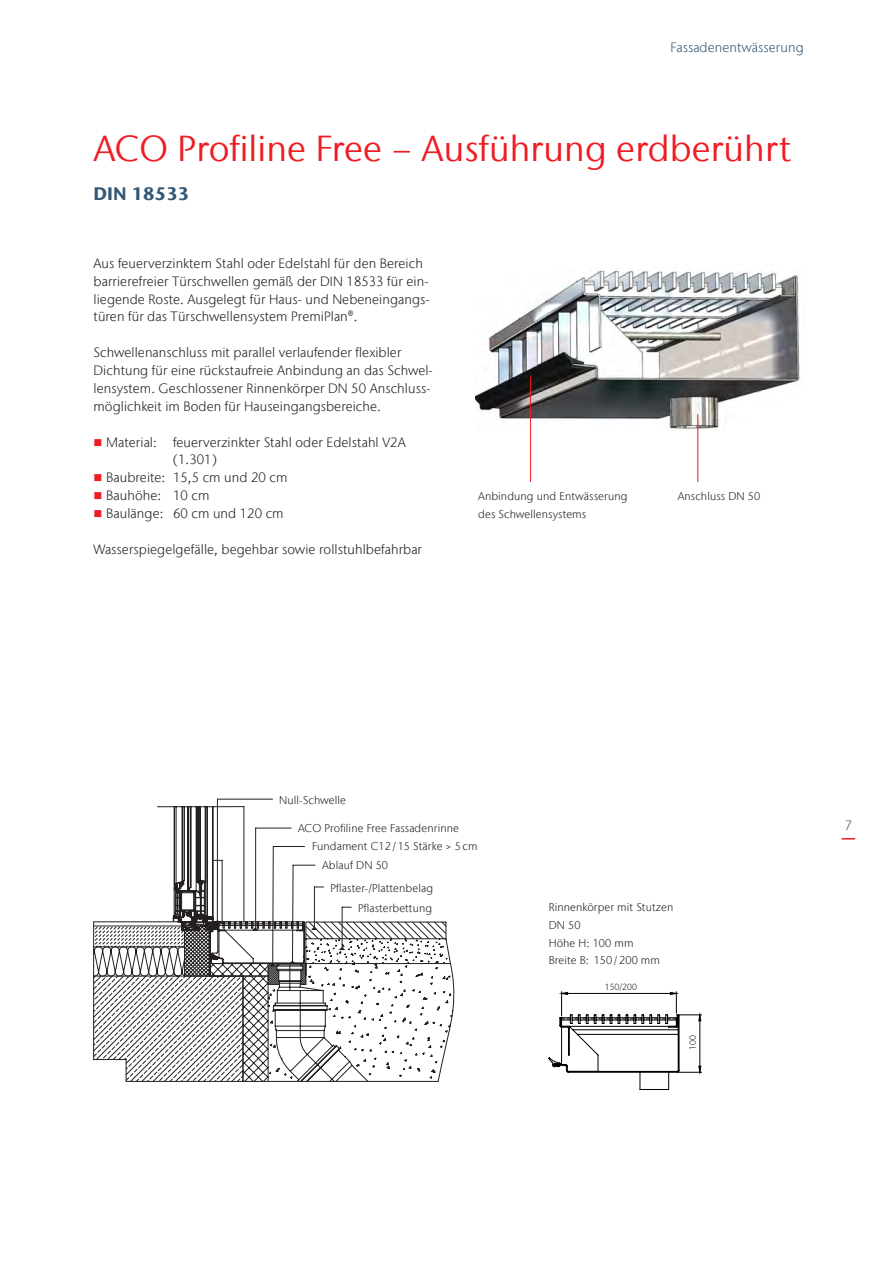
<style>
.page{position:relative;width:893px;height:1263px;background:#fff}
.page>*{position:absolute;margin:0;border:0;box-sizing:border-box;transform-origin:0 0}
.Heading{font:36px "Stone Sans IIITC Com";letter-spacing:.005em;color:#ee1d23}
.Heading-2{font:700 18px "Stone Sans IIITC Com";letter-spacing:.005em;color:#335875}
.Body_copy{font:300 13.5px/17.9px "Stone Sans IIITC Com";letter-spacing:.005em;color:#231f20}
.t1{font:300 13.5px "Stone Sans IIITC Com";letter-spacing:.005em;color:#335875}
.t2{font:300 13.5px "Stone Sans IIITC Com";color:#57585a}
.t3{font:300 11.25px/17.9px "Stone Sans IIITC Com";letter-spacing:.01em;color:#231f20}
.t4{font:300 9px "Stone Sans IIITC Com";color:#231f20}
.s1{color:#ee1d23}
</style>
<div class="page">
<svg style="left:549px;top:992px;width:153px;height:98px"></svg>
<img style="left:475px;top:268px;width:327px;height:163px">
<hr style="left:530px;top:376px;width:1px;height:106px;background:#ee1d23">
<hr style="left:697px;top:414px;width:1px;height:68px;background:#ee1d23">
<hr style="left:217px;top:799px;width:56px;height:1px;background:#231f20">
<hr style="left:217px;top:799px;width:1px;height:123px;background:#231f20">
<svg style="left:93px;top:806px;width:361px;height:276px"></svg>
<svg style="left:842px;top:838px;width:13px;height:1px"></svg>
<p class="t1" style="left:671px;top:38px;width:135px">Fassadenentwässerung</p>
<p class="Heading" style="left:94px;top:126px;width:699px">ACO Profiline Free − Ausführung erdberührt</p>
<p class="Heading-2" style="left:94px;top:182px;width:97px">DIN 18533</p>
<p class="Body_copy" style="left:94px;top:254px;width:337px">Aus feuerverzinktem Stahl oder Edelstahl für den Bereich barrierefreier Türschwellen gemäß der DIN 18533 für ein&shy;liegende Roste. Ausgelegt für Haus- und Nebeneingangs&shy;türen für das Türschwellensystem PremiPlan®.</p>
<p class="Body_copy" style="left:94px;top:343px;width:341px">Schwellenanschluss mit parallel verlaufender flexibler Dichtung für eine rückstaufreie Anbindung an das Schwel&shy;lensystem. Geschlossener Rinnenkörper DN 50 Anschluss&shy;möglichkeit im Boden für Hauseingangsbereiche.</p>
<p class="Body_copy" style="left:173px;top:433px;width:234px;text-indent:-79px"><span class="s1">■</span> Material: feuerverzinkter Stahl oder Edelstahl V2A (1.301)</p>
<p class="Body_copy" style="left:94px;top:468px;width:195px"><span class="s1">■</span> Baubreite: 15,5 cm und 20 cm</p>
<p class="Body_copy" style="left:94px;top:486px;width:117px"><span class="s1">■</span> Bauhöhe: 10 cm</p>
<p class="Body_copy" style="left:94px;top:504px;width:192px"><span class="s1">■</span> Baulänge: 60 cm und 120 cm</p>
<p class="Body_copy" style="left:94px;top:540px;width:330px">Wasserspiegelgefälle, begehbar sowie rollstuhlbefahrbar</p>
<p class="t3" style="left:478px;top:487px;width:151px">Anbindung und Entwässerung</p>
<p class="t3" style="left:478px;top:505px;width:110px">des Schwellensystems</p>
<p class="t3" style="left:678px;top:487px;width:84px">Anschluss DN 50</p>
<p class="t3" style="left:279px;top:791px;width:68px">Null-Schwelle</p>
<p class="t3" style="left:298px;top:819px;width:162px">ACO Profiline Free Fassadenrinne</p>
<p class="t3" style="left:312px;top:837px;width:167px">Fundament C12 / 15 Stärke &gt; 5 cm</p>
<p class="t3" style="left:331px;top:879px;width:104px">Pflaster-/Plattenbelag</p>
<p class="t3" style="left:322px;top:856px;width:68px">Ablauf DN 50</p>
<p class="t3" style="left:358px;top:899px;width:75px">Pflasterbettung</p>
<p class="t3" style="left:549px;top:898px;width:126px">Rinnenkörper mit Stutzen<br>DN 50</p>
<p class="t3" style="left:549px;top:934px;width:86px">Höhe H: 100 mm</p>
<p class="t3" style="left:549px;top:951px;width:113px">Breite B: 150 / 200 mm</p>
<p class="t4" style="left:605px;top:981px;width:34px">150/200</p>
<p class="t4" style="left:687px;top:1050px;width:16px;rotate:-90deg">100</p>
<p class="t2" style="left:845px;top:816px;width:9px">7</p>
</div>
